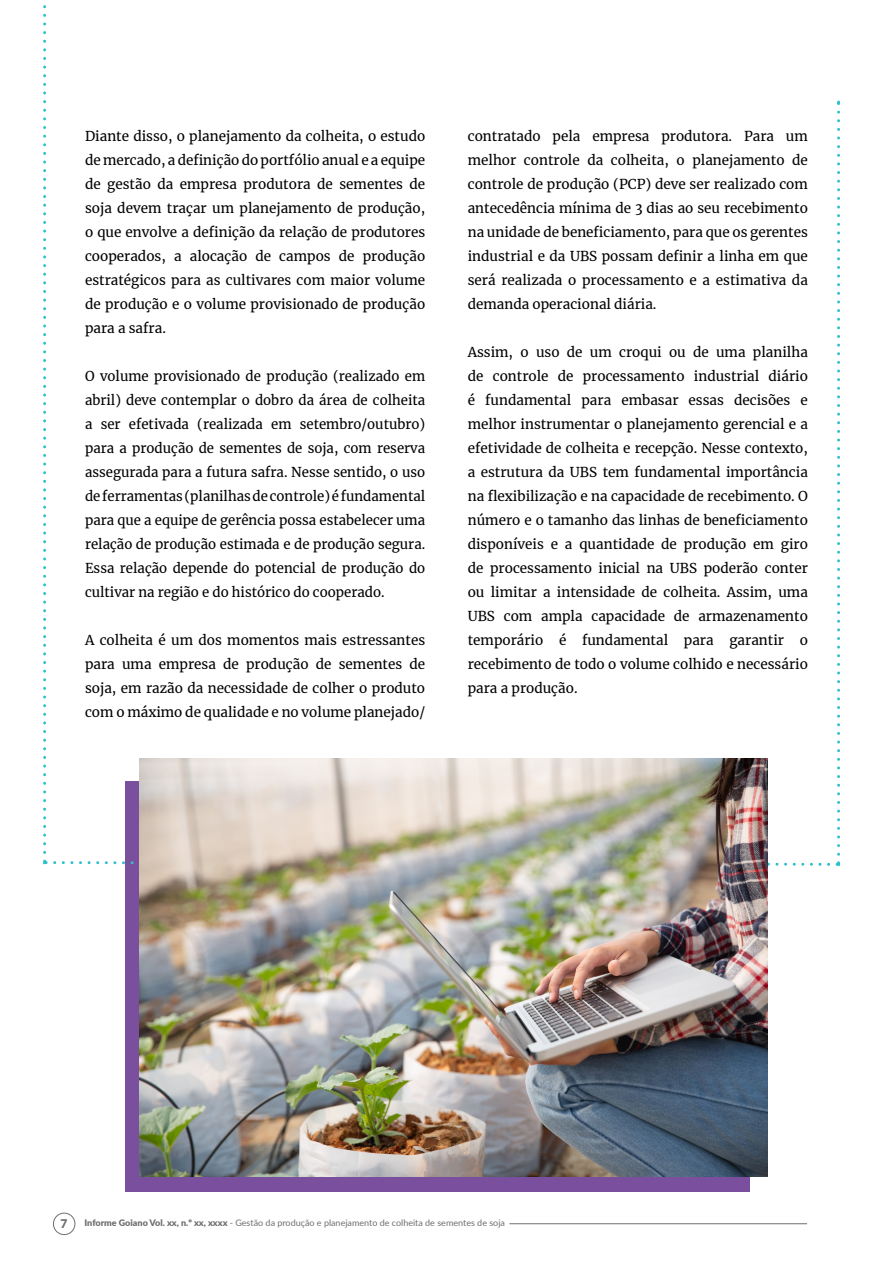
<style>
.page{position:relative;width:893px;height:1263px;background:#fff}
.page>*{position:absolute;margin:0;border:0;box-sizing:border-box;transform-origin:0 0}
.t1{font:13.5px/24px "Merriweather";color:#000;text-align:justify}
.t2{font:900 12px "Lato";color:#6e6f72}
.t3{font:9px "Lato";color:#6e6f72}
.s1{font-weight:900}
</style>
<div class="page">
<div style="left:53px;top:1213px;width:22px;height:22px;border:1px solid #6e6f72;border-radius:50%"></div>
<hr style="left:509px;top:1223px;width:298px;height:1px;background:#6e6f72">
<div style="left:125px;top:781px;width:625px;height:411px;background:#7a4f9e"></div>
<img style="left:140px;top:758px;width:628px;height:419px">
<p class="t1" style="left:85px;top:124px;width:342px">Diante disso, o planejamento da colheita, o estudo de mercado, a definição do portfólio anual e a equipe de gestão da empresa produtora de sementes de soja devem traçar um planejamento de produção, o que envolve a definição da relação de produtores cooperados, a alocação de campos de produção estratégicos para as cultivares com maior volume de produção e o volume provisionado de produção para a safra.</p>
<p class="t1" style="left:85px;top:364px;width:342px">O volume provisionado de produção (realizado em abril) deve contemplar o dobro da área de colheita a ser efetivada (realizada em setembro/outubro) para a produção de sementes de soja, com reserva assegurada para a futura safra. Nesse sentido, o uso de ferramentas (planilhas de controle) é fundamental para que a equipe de gerência possa estabelecer uma relação de produção estimada e de produção segura.<br>Essa relação depende do potencial de produção do cultivar na região e do histórico do cooperado.</p>
<p class="t1" style="left:85px;top:628px;width:342px">A colheita é um dos momentos mais estressantes para uma empresa de produção de sementes de soja, em razão da necessidade de colher o produto com o máximo de qualidade e no volume planejado/</p>
<p class="t1" style="left:468px;top:124px;width:342px">contratado pela empresa produtora. Para um melhor controle da colheita, o planejamento de controle de produção (PCP) deve ser realizado com antecedência mínima de 3 dias ao seu recebimento na unidade de beneficiamento, para que os gerentes industrial e da UBS possam definir a linha em que será realizada o processamento e a estimativa da demanda operacional diária.</p>
<p class="t1" style="left:468px;top:340px;width:342px">Assim, o uso de um croqui ou de uma planilha de controle de processamento industrial diário é fundamental para embasar essas decisões e melhor instrumentar o planejamento gerencial e a efetividade de colheita e recepção. Nesse contexto, a estrutura da UBS tem fundamental importância na flexibilização e na capacidade de recebimento. O número e o tamanho das linhas de beneficiamento disponíveis e a quantidade de produção em giro de processamento inicial na UBS poderão conter ou limitar a intensidade de colheita. Assim, uma UBS com ampla capacidade de armazenamento temporário é fundamental para garantir o recebimento de todo o volume colhido e necessário para a produção.</p>
<p class="t2" style="left:60px;top:1215px;width:8px">7</p>
<p class="t3" style="left:85px;top:1216px;width:422px"><span class="s1">Informe Goiano Vol. xx, n.º xx, xxxx</span> - Gestão da produção e planejamento de colheita de sementes de soja</p>
</div>
